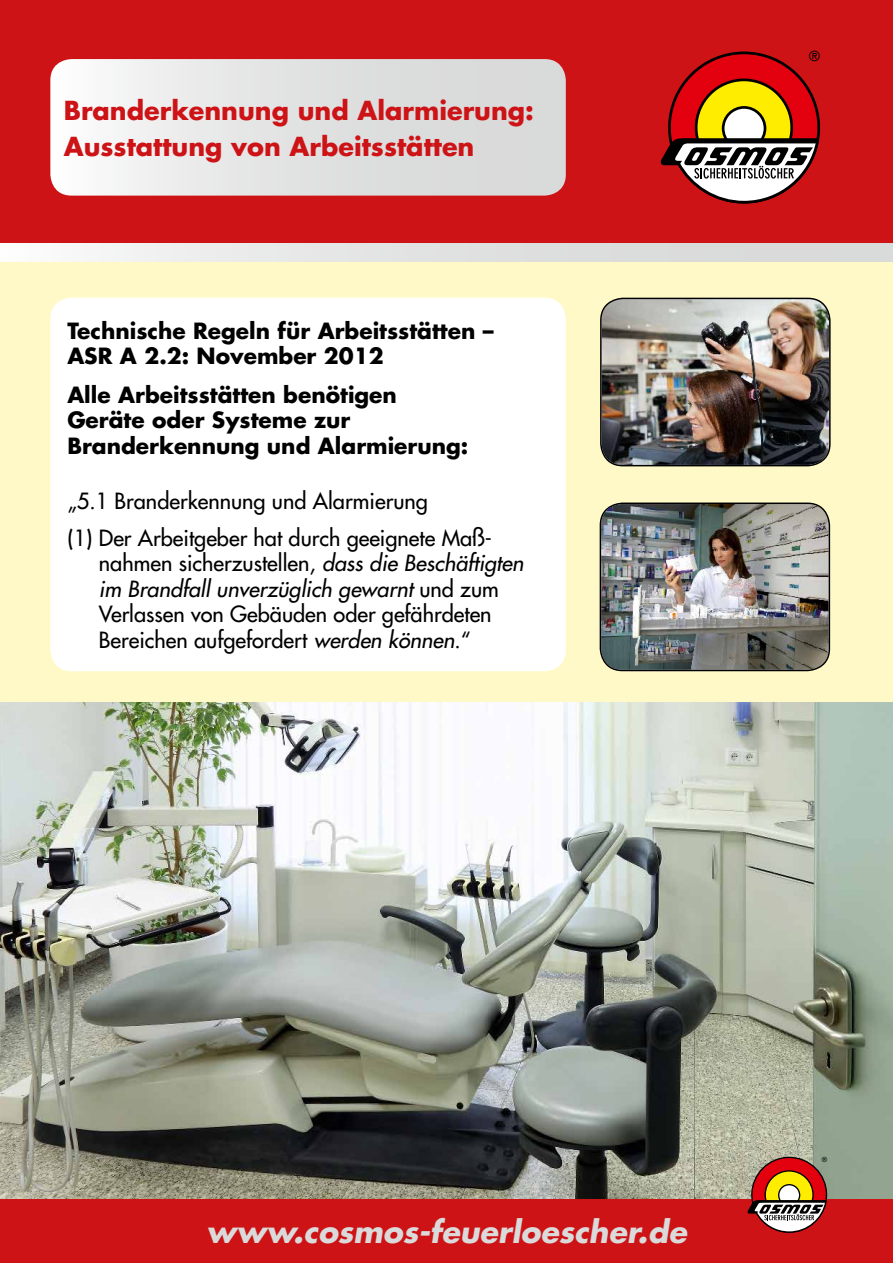
<style>
.page{position:relative;width:893px;height:1263px;background:#fff9c7}
.page>*{position:absolute;margin:0;border:0;box-sizing:border-box;transform-origin:0 0}
.t1{font:italic 700 30px "Futura Std";color:#dadada}
.t2{font:700 25.5px/36px "Futura Std";color:#cd1316}
.t3{font:500 21.75px/25.5px "Futura Std";color:#000}
.t4{font:700 21.75px/25.5px "Futura Std";color:#000}
.t5{font:500 13.5px "Futura Std";color:#000}
.t6{font:500 6.75px "Futura Std";color:#000}
.s1{font-style:italic}
</style>
<div class="page">
<img style="left:0;top:702px;width:893px;height:497px">
<div style="left:0;top:242px;width:893px;height:19px;background:linear-gradient(to right,#f6f6f6,#d3d3d3)"></div>
<div style="left:0;top:0;width:893px;height:242px;background:#cd1316"></div>
<svg style="left:50px;top:59px;width:516px;height:137px;background:#e4e2e2"></svg>
<div style="left:0;top:1199px;width:893px;height:64px;background:#cd1316"></div>
<img style="left:601px;top:504px;width:228px;height:166px">
<div style="left:600px;top:502px;width:230px;height:169px;border:2px solid #000;border-radius:22px"></div>
<img style="left:602px;top:299px;width:227px;height:166px">
<div style="left:600px;top:298px;width:231px;height:168px;border:2px solid #000;border-radius:22px"></div>
<div style="left:669px;top:53px;width:150px;height:149px;background:#e3000f;border-radius:50%"></div>
<div style="left:696px;top:80px;width:96px;height:95px;background:#ffed00;border-radius:50%"></div>
<svg style="left:723px;top:107px;width:42px;height:42px"></svg>
<div style="left:722px;top:106px;width:44px;height:45px;border:3px solid #000;border-radius:50%"></div>
<svg style="left:660px;top:112px;width:160px;height:92px"></svg>
<svg style="left:752px;top:1157px;width:74px;height:75px"></svg>
<div style="left:765px;top:1171px;width:48px;height:48px;background:#ffed00;border-radius:50%"></div>
<div style="left:778px;top:1184px;width:22px;height:22px;border:1px solid #000;border-radius:50%"></div>
<svg style="left:747px;top:1187px;width:80px;height:46px"></svg>
<div style="left:50px;top:298px;width:516px;height:373px;background:#fff;border-radius:21px"></div>
<p class="t2" style="left:64px;top:92px;width:472px">Branderkennung und Alarmierung:<br>Ausstattung von Arbeitsstätten</p>
<p class="t4" style="left:67px;top:318px;width:428px">Technische Regeln für Arbeitsstätten –<br>ASR A 2.2: November 2012</p>
<p class="t4" style="left:67px;top:382px;width:402px">Alle Arbeitsstätten benötigen<br>Geräte oder Systeme zur<br>Branderkennung und Alarmierung:</p>
<p class="t3" style="left:67px;top:483px;width:426px;line-height:36.8px">„5.1 Branderkennung und Alarmierung<br>(1) Der Arbeitgeber hat durch geeignete Maß-</p>
<p class="t3" style="left:99px;top:551px;width:426px">nahmen sicherzustellen, <span class="s1">dass die Beschäftigten im Brandfall unverzüglich gewarnt</span> und zum Verlassen von Gebäuden oder gefährdeten Bereichen aufgefordert <span class="s1">werden können</span>.“</p>
<p class="t5" style="left:809px;top:48px;width:12px">®</p>
<h1 class="t1" style="left:206px;top:1212px;width:482px">www.cosmos-feuerloescher.de</h1>
<p class="t6" style="left:822px;top:1155px;width:7px">®</p>
</div>
